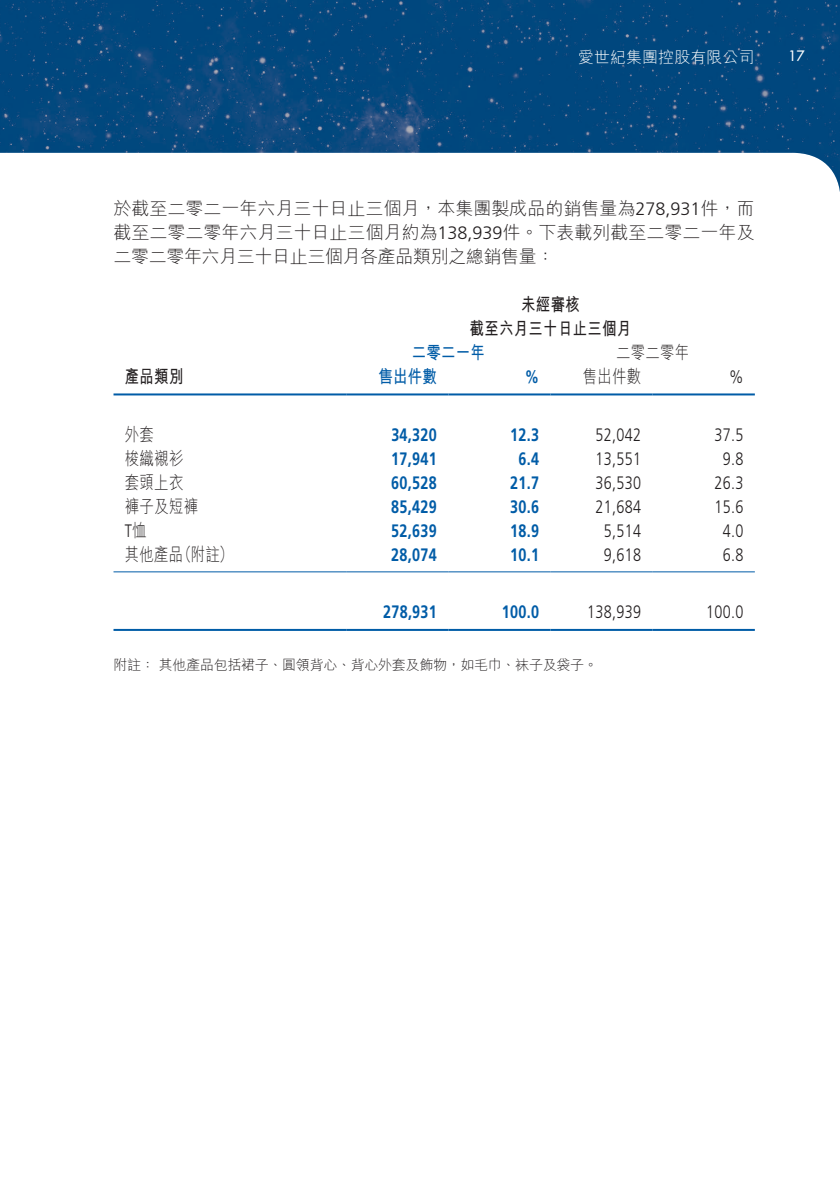
<style>
.page{position:relative;width:840px;height:1191px;background:#fff}
.page>*{position:absolute;margin:0;border:0;box-sizing:border-box;transform-origin:0 0}
.t1{font:300 18px/24px "M Hei HK";color:#231f20;text-align:justify}
.t2{font:700 18px "Frutiger LT Std";letter-spacing:.02em;color:#005ca7;scale:.8 1}
.t3{font:300 18px "Frutiger LT Std";letter-spacing:.02em;color:#231f20;scale:.8 1}
.t4{font:300 18px "M Hei HK";color:#231f20;scale:.8 1}
.t5{font:700 18px/24px "M Hei HK";letter-spacing:.02em;color:#231f20;text-align:center;scale:.8 1}
.t6{font:700 18px "M Hei HK";letter-spacing:.02em;color:#005ca7;scale:.8 1}
.t7{font:300 16px "M Hei HK";color:#fff}
.t8{font:300 14px "M Hei HK";letter-spacing:-.02em;color:#231f20}
.t9{font:500 14px "Futura Std";color:#fff}
.s1{font-family:"Frutiger LT Std"}
.s2{font-family:"M Hei HK"}
</style>
<div class="page">
<svg style="left:0;top:0;width:839px;height:187px;fill:#00487e"></svg>
<hr style="left:113px;top:393px;width:233px;height:2px;background:#005ca7">
<hr style="left:346px;top:393px;width:102px;height:2px;background:#005ca7">
<hr style="left:448px;top:393px;width:102px;height:2px;background:#005ca7">
<hr style="left:550px;top:393px;width:102px;height:2px;background:#005ca7">
<hr style="left:652px;top:393px;width:102px;height:2px;background:#005ca7">
<hr style="left:113px;top:571px;width:233px;height:1px;background:#005ca7">
<hr style="left:346px;top:571px;width:102px;height:1px;background:#005ca7">
<hr style="left:448px;top:571px;width:102px;height:1px;background:#005ca7">
<hr style="left:550px;top:571px;width:102px;height:1px;background:#005ca7">
<hr style="left:652px;top:571px;width:102px;height:1px;background:#005ca7">
<hr style="left:113px;top:629px;width:233px;height:2px;background:#005ca7">
<hr style="left:346px;top:629px;width:102px;height:2px;background:#005ca7">
<hr style="left:448px;top:629px;width:102px;height:2px;background:#005ca7">
<hr style="left:550px;top:629px;width:102px;height:2px;background:#005ca7">
<hr style="left:652px;top:629px;width:102px;height:2px;background:#005ca7">
<p class="t7" style="left:578px;top:46px;width:177px">愛世紀集團控股有限公司</p>
<p class="t9" style="left:788px;top:47px;width:18px">17</p>
<p class="t1" style="left:113px;top:195px;width:642px">於截至二零二一年六月三十日止三個月，本集團製成品的銷售量為<span class="s1">278,931</span>件，而截至二零二零年六月三十日止三個月約為<span class="s1">138,939</span>件。下表載列截至二零二一年及二零二零年六月三十日止三個月各產品類別之總銷售量：</p>
<p class="t5" style="left:469px;top:291px;width:203px">未經審核<br>截至六月三十日止三個月</p>
<p class="t6" style="left:411px;top:339px;width:93px">二零二一年</p>
<p class="t4" style="left:615px;top:339px;width:93px">二零二零年</p>
<p class="t5" style="left:125px;top:363px;width:75px">產品類別</p>
<p class="t6" style="left:378px;top:363px;width:75px">售出件數</p>
<p class="t2" style="left:524px;top:366px;width:20px">%</p>
<p class="t4" style="left:582px;top:363px;width:75px">售出件數</p>
<p class="t3" style="left:728px;top:366px;width:19px">%</p>
<p class="t4" style="left:125px;top:422px;width:38px">外套</p>
<p class="t2" style="left:391px;top:424px;width:59px">34,320</p>
<p class="t2" style="left:510px;top:424px;width:38px">12.3</p>
<p class="t3" style="left:595px;top:425px;width:59px">52,042</p>
<p class="t3" style="left:714px;top:425px;width:38px">37.5</p>
<p class="t4" style="left:125px;top:446px;width:75px">梭織襯衫</p>
<p class="t2" style="left:391px;top:448px;width:59px">17,941</p>
<p class="t2" style="left:518px;top:448px;width:27px">6.4</p>
<p class="t3" style="left:595px;top:449px;width:59px">13,551</p>
<p class="t3" style="left:722px;top:449px;width:27px">9.8</p>
<p class="t4" style="left:125px;top:470px;width:75px">套頭上衣</p>
<p class="t2" style="left:391px;top:472px;width:59px">60,528</p>
<p class="t2" style="left:510px;top:472px;width:38px">21.7</p>
<p class="t3" style="left:595px;top:473px;width:59px">36,530</p>
<p class="t3" style="left:714px;top:473px;width:38px">26.3</p>
<p class="t4" style="left:125px;top:494px;width:93px">褲子及短褲</p>
<p class="t2" style="left:391px;top:496px;width:59px">85,429</p>
<p class="t2" style="left:510px;top:496px;width:38px">30.6</p>
<p class="t3" style="left:595px;top:497px;width:59px">21,684</p>
<p class="t3" style="left:714px;top:497px;width:38px">15.6</p>
<p class="t3" style="left:125px;top:521px;width:29px">T<span class="s2">恤</span></p>
<p class="t2" style="left:391px;top:520px;width:59px">52,639</p>
<p class="t2" style="left:510px;top:520px;width:38px">18.9</p>
<p class="t3" style="left:603px;top:521px;width:48px">5,514</p>
<p class="t3" style="left:722px;top:521px;width:27px">4.0</p>
<p class="t4" style="left:125px;top:542px;width:137px">其他產品（附註）</p>
<p class="t2" style="left:391px;top:544px;width:59px">28,074</p>
<p class="t2" style="left:510px;top:544px;width:38px">10.1</p>
<p class="t3" style="left:603px;top:545px;width:48px">9,618</p>
<p class="t3" style="left:722px;top:545px;width:27px">6.8</p>
<p class="t2" style="left:383px;top:601px;width:69px">278,931</p>
<p class="t2" style="left:501px;top:601px;width:48px">100.0</p>
<p class="t3" style="left:587px;top:601px;width:69px">138,939</p>
<p class="t3" style="left:705px;top:601px;width:48px">100.0</p>
<p class="t8" style="left:113px;top:655px;width:485px">附註：其他產品包括裙子、圓領背心、背心外套及飾物，如毛巾、袜子及袋子。</p>
</div>
